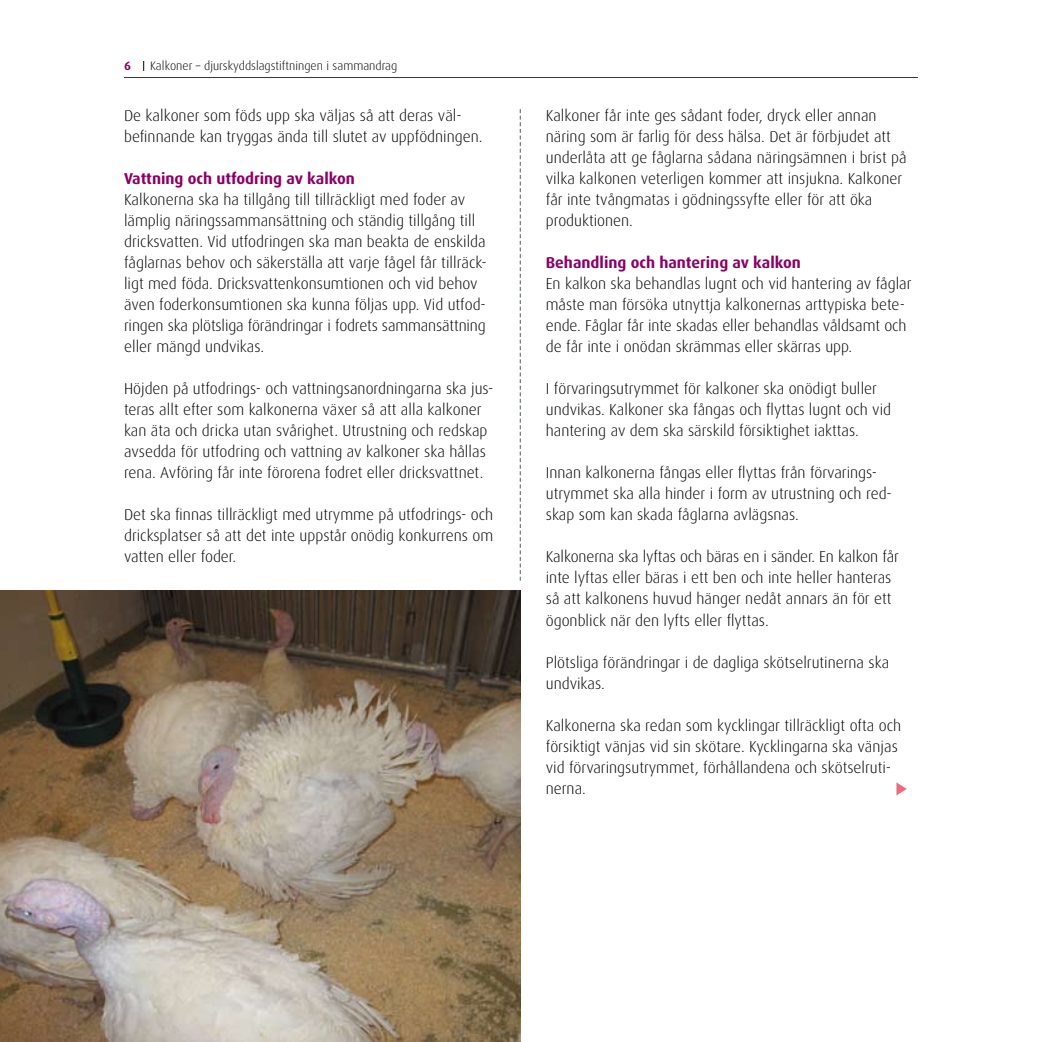
<style>
.page{position:relative;width:1042px;height:1042px;background:#fff}
.page>*{position:absolute;margin:0;border:0;box-sizing:border-box;transform-origin:0 0}
.t1{font:300 15.75px/21px "Dax";color:#000}
.t2{font:700 15.75px "Dax";color:#8b0066}
.t3{font:300 12.25px "Dax";color:#000}
</style>
<div class="page">
<hr style="left:124px;top:77px;width:794px;height:1px;background:#8b0066">
<svg style="left:896px;top:782px;width:11px;height:13px"></svg>
<svg style="left:520px;top:109px;width:1px;height:471px"></svg>
<img style="left:0;top:590px;width:521px;height:452px">
<p class="t3" style="left:150px;top:60px;width:249px">Kalkoner – djurskyddslagstiftningen i sammandrag</p>
<p class="t1" style="left:124px;top:106px;width:360px">De kalkoner som föds upp ska väljas så att deras väl&shy;befinnande kan tryggas ända till slutet av uppfödningen.</p>
<p class="t2" style="left:124px;top:170px;width:232px">Vattning och utfodring av kalkon</p>
<p class="t1" style="left:124px;top:190px;width:364px">Kalkonerna ska ha tillgång till tillräckligt med foder av lämplig näringssammansättning och ständig tillgång till dricksvatten. Vid utfodringen ska man beakta de enskilda fåglarnas behov och säkerställa att varje fågel får tillräck&shy;ligt med föda. Dricksvattenkonsumtionen och vid behov även foderkonsumtionen ska kunna följas upp. Vid utfod&shy;ringen ska plötsliga förändringar i fodrets sammansättning eller mängd undvikas.</p>
<p class="t1" style="left:124px;top:379px;width:371px">Höjden på utfodrings- och vattningsanordningarna ska jus&shy;teras allt efter som kalkonerna växer så att alla kalkoner kan äta och dricka utan svårighet. Utrustning och redskap avsedda för utfodring och vattning av kalkoner ska hållas rena. Avföring får inte förorena fodret eller dricksvattnet.</p>
<p class="t1" style="left:124px;top:505px;width:371px;text-align:justify">Det ska finnas tillräckligt med utrymme på utfodrings- och dricksplatser så att det inte uppstår onödig konkurrens om vatten eller foder.</p>
<p class="t1" style="left:546px;top:106px;width:362px">Kalkoner får inte ges sådant foder, dryck eller annan näring som är farlig för dess hälsa. Det är förbjudet att underlåta att ge fåglarna sådana näringsämnen i brist på vilka kalkonen veterligen kommer att insjukna. Kalkoner får inte tvångmatas i gödningssyfte eller för att öka produktionen.</p>
<p class="t2" style="left:546px;top:254px;width:257px">Behandling och hantering av kalkon</p>
<p class="t1" style="left:546px;top:274px;width:367px">En kalkon ska behandlas lugnt och vid hantering av fåglar måste man försöka utnyttja kalkonernas arttypiska bete&shy;ende. Fåglar får inte skadas eller behandlas våldsamt och de får inte i onödan skrämmas eller skärras upp.</p>
<p class="t1" style="left:546px;top:379px;width:347px">I förvaringsutrymmet för kalkoner ska onödigt buller undvikas. Kalkoner ska fångas och flyttas lugnt och vid hantering av dem ska särskild försiktighet iakttas.</p>
<p class="t1" style="left:546px;top:463px;width:348px">Innan kalkonerna fångas eller flyttas från förvarings&shy;utrymmet ska alla hinder i form av utrustning och red&shy;skap som kan skada fåglarna avlägsnas.</p>
<p class="t1" style="left:546px;top:547px;width:355px">Kalkonerna ska lyftas och bäras en i sänder. En kalkon får inte lyftas eller bäras i ett ben och inte heller hanteras så att kalkonens huvud hänger nedåt annars än för ett ögonblick när den lyfts eller flyttas.</p>
<p class="t1" style="left:546px;top:652px;width:345px">Plötsliga förändringar i de dagliga skötselrutinerna ska undvikas.</p>
<p class="t1" style="left:546px;top:715px;width:357px">Kalkonerna ska redan som kycklingar tillräckligt ofta och försiktigt vänjas vid sin skötare. Kycklingarna ska vänjas vid förvaringsutrymmet, förhållandena och skötselruti&shy;nerna.</p>
</div>
